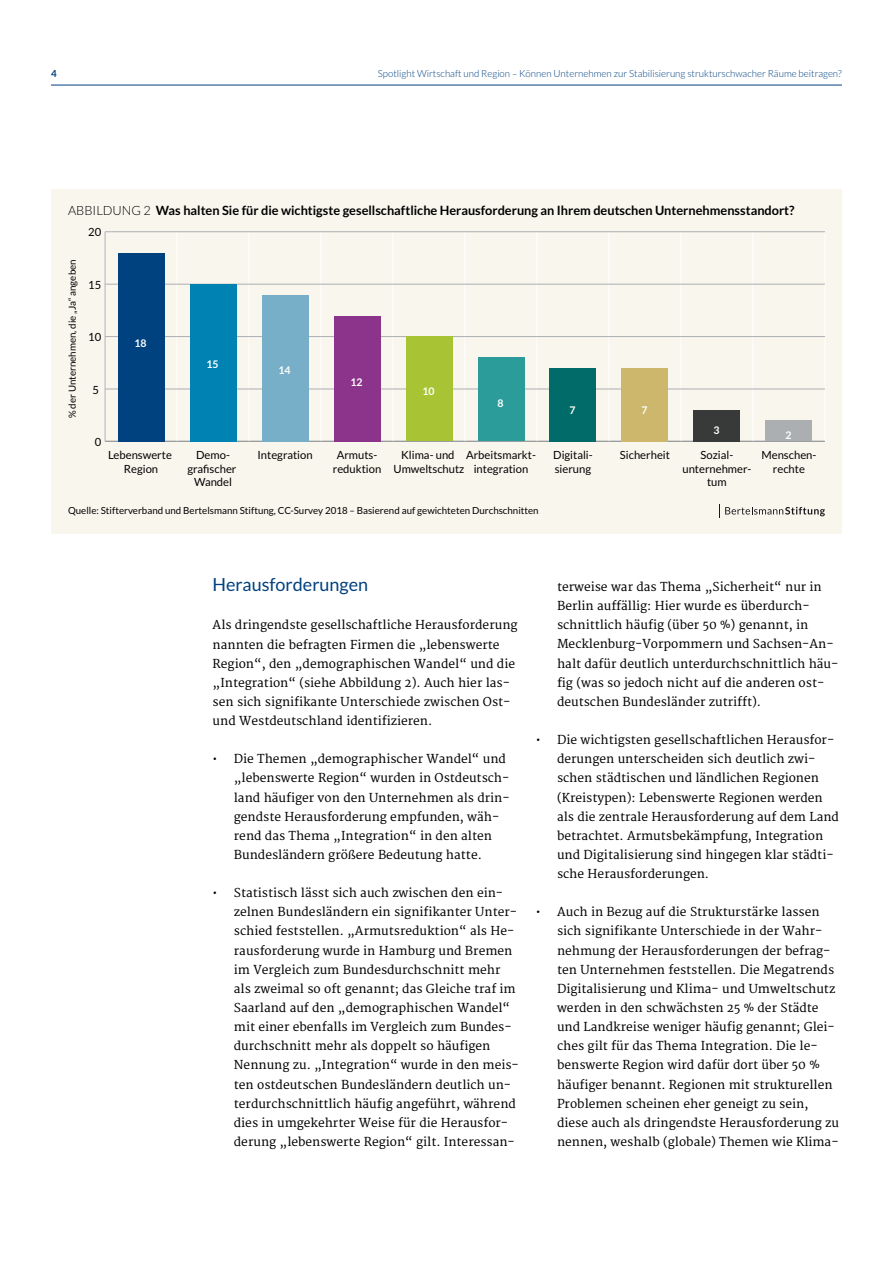
<style>
.page{position:relative;width:893px;height:1263px;background:#fff}
.page>*{position:absolute;margin:0;border:0;box-sizing:border-box;transform-origin:0 0}
.t1{font:18px "Lato";color:#004180}
.t2{font:700 12.75px "Lato";color:#000}
.t3{font:12px/19.2px "Merriweather";color:#000}
.t4{font:11.25px/13.5px "Lato";color:#000;text-align:center}
.t5{font:700 10.5px "Lato";color:#fff}
.t6{font:9.75px "Lato";color:#000}
.t7{font:300 9.75px "Lato";color:#004180}
.t8{font:700 9.75px "Lato";color:#004180}
.s1{font-weight:300}
</style>
<div class="page">
<hr style="left:51px;top:85px;width:791px;height:1px;background:#004180">
<div style="left:51px;top:189px;width:791px;height:345px;background:#f9f6ee"></div>
<svg style="left:719px;top:504px;width:106px;height:13px"></svg>
<hr style="left:177px;top:232px;width:1px;height:209px;background:#fff">
<hr style="left:249px;top:232px;width:1px;height:209px;background:#fff">
<hr style="left:321px;top:232px;width:1px;height:209px;background:#fff">
<hr style="left:393px;top:232px;width:1px;height:209px;background:#fff">
<hr style="left:465px;top:232px;width:1px;height:209px;background:#fff">
<hr style="left:537px;top:232px;width:1px;height:209px;background:#fff">
<hr style="left:609px;top:232px;width:1px;height:209px;background:#fff">
<hr style="left:681px;top:232px;width:1px;height:209px;background:#fff">
<hr style="left:753px;top:232px;width:1px;height:209px;background:#fff">
<hr style="left:825px;top:232px;width:1px;height:209px;background:#fff">
<hr style="left:105px;top:232px;width:1px;height:209px;background:#abafb2">
<hr style="left:105px;top:441px;width:720px;height:1px;background:#abafb2">
<hr style="left:105px;top:389px;width:720px;height:1px;background:#abafb2">
<hr style="left:105px;top:336px;width:720px;height:1px;background:#abafb2">
<hr style="left:105px;top:284px;width:720px;height:1px;background:#abafb2">
<hr style="left:105px;top:231px;width:720px;height:1px;background:#abafb2">
<div style="left:118px;top:253px;width:46px;height:188px;background:#004180"></div>
<div style="left:190px;top:284px;width:46px;height:157px;background:#0083b3"></div>
<div style="left:262px;top:295px;width:46px;height:146px;background:#77aec8"></div>
<div style="left:334px;top:316px;width:46px;height:125px;background:#8c348b"></div>
<div style="left:406px;top:337px;width:46px;height:104px;background:#a8c435"></div>
<div style="left:478px;top:357px;width:46px;height:84px;background:#2c9c9a"></div>
<div style="left:550px;top:368px;width:46px;height:73px;background:#006b68"></div>
<div style="left:622px;top:368px;width:46px;height:73px;background:#ccb76d"></div>
<div style="left:694px;top:410px;width:46px;height:31px;background:#383a3a"></div>
<div style="left:766px;top:420px;width:46px;height:21px;background:#abafb2"></div>
<p class="t8" style="left:51px;top:68px;width:7px">4</p>
<p class="t7" style="left:378px;top:68px;width:465px">Spotlight Wirtschaft und Region – Können Unternehmen zur Stabilisierung strukturschwacher Räume beitragen?</p>
<p class="t2" style="left:68px;top:203px;width:728px"><span class="s1">ABBILDUNG 2</span> Was halten Sie für die wichtigste gesellschaftliche Herausforderung an Ihrem deutschen Unternehmensstandort?</p>
<p class="t6" style="left:67px;top:418px;width:160px;rotate:-90deg">% der Unternehmen, die „Ja“ angeben</p>
<p class="t4" style="left:88px;top:225px;width:15px">20</p>
<p class="t4" style="left:88px;top:278px;width:15px">15</p>
<p class="t4" style="left:88px;top:330px;width:15px">10</p>
<p class="t4" style="left:93px;top:383px;width:8px">5</p>
<p class="t5" style="left:134px;top:337px;width:14px">18</p>
<p class="t4" style="left:95px;top:435px;width:8px">0</p>
<p class="t4" style="left:108px;top:448px;width:65px">Lebenswerte<br>Region</p>
<p class="t5" style="left:206px;top:358px;width:14px">15</p>
<p class="t5" style="left:278px;top:364px;width:14px">14</p>
<p class="t4" style="left:196px;top:448px;width:35px">Demo-</p>
<p class="t4" style="left:257px;top:448px;width:57px">Integration</p>
<p class="t4" style="left:187px;top:462px;width:51px">grafischer<br>Wandel</p>
<p class="t5" style="left:350px;top:377px;width:14px">12</p>
<p class="t5" style="left:422px;top:385px;width:14px">10</p>
<p class="t5" style="left:497px;top:397px;width:8px">8</p>
<p class="t4" style="left:333px;top:448px;width:50px">Armuts&shy;reduktion</p>
<p class="t4" style="left:393px;top:448px;width:72px">Klima- und<br>Umweltschutz</p>
<p class="t4" style="left:466px;top:448px;width:71px">Arbeitsmarkt&shy;integration</p>
<p class="t6" style="left:68px;top:505px;width:472px">Quelle: Stifterverband und Bertelsmann Stiftung, CC-Survey 2018 – Basierend auf gewichteten Durchschnitten</p>
<p class="t5" style="left:569px;top:404px;width:8px">7</p>
<p class="t5" style="left:641px;top:404px;width:8px">7</p>
<p class="t4" style="left:553px;top:448px;width:41px">Digitali-</p>
<p class="t4" style="left:620px;top:448px;width:52px">Sicherheit</p>
<p class="t4" style="left:555px;top:462px;width:38px">sierung</p>
<p class="t5" style="left:713px;top:424px;width:8px">3</p>
<p class="t4" style="left:682px;top:448px;width:71px">Sozial&shy;unternehmer&shy;tum</p>
<p class="t5" style="left:785px;top:429px;width:8px">2</p>
<p class="t4" style="left:761px;top:448px;width:56px">Menschen&shy;rechte</p>
<h1 class="t1" style="left:213px;top:574px;width:157px">Herausforderungen</h1>
<p class="t3" style="left:213px;top:616px;width:306px">Als dringendste gesellschaftliche Herausforderung nannten die befragten Firmen die „lebenswerte Region“, den „demographischen Wandel“ und die „Integration“ (siehe Abbildung 2). Auch hier las&shy;sen sich signifikante Unterschiede zwischen Ost&shy;und Westdeutschland identifizieren.</p>
<p class="t3" style="left:234px;top:750px;width:277px;text-indent:-21px">• Die Themen „demographischer Wandel“ und „lebenswerte Region“ wurden in Ostdeutsch&shy;land häufiger von den Unternehmen als drin&shy;gendste Herausforderung empfunden, wäh&shy;rend das Thema „Integration“ in den alten Bundesländern größere Bedeutung hatte.</p>
<p class="t3" style="left:234px;top:884px;width:286px;text-indent:-21px">• Statistisch lässt sich auch zwischen den ein&shy;zelnen Bundesländern ein signifikanter Unter&shy;schied feststellen. „Armutsreduktion“ als He&shy;rausforderung wurde in Hamburg und Bremen im Vergleich zum Bundesdurchschnitt mehr als zweimal so oft genannt; das Gleiche traf im Saarland auf den „demographischen Wandel“ mit einer ebenfalls im Vergleich zum Bundes&shy;durchschnitt mehr als doppelt so häufigen Nennung zu. „Integration“ wurde in den meis&shy;ten ostdeutschen Bundesländern deutlich un&shy;terdurchschnittlich häufig angeführt, während dies in umgekehrter Weise für die Herausfor&shy;derung „lebenswerte Region“ gilt. Interessan-</p>
<p class="t3" style="left:557px;top:578px;width:283px">terweise war das Thema „Sicherheit“ nur in Berlin auffällig: Hier wurde es überdurch&shy;schnittlich häufig (über 50 %) genannt, in Mecklenburg-Vorpommern und Sachsen-An&shy;halt dafür deutlich unterdurchschnittlich häu&shy;fig (was so jedoch nicht auf die anderen ost&shy;deutschen Bundesländer zutrifft).</p>
<p class="t3" style="left:557px;top:731px;width:283px;text-indent:-21px">• Die wichtigsten gesellschaftlichen Herausfor&shy;derungen unterscheiden sich deutlich zwi&shy;schen städtischen und ländlichen Regionen (Kreistypen): Lebenswerte Regionen werden als die zentrale Herausforderung auf dem Land betrachtet. Armutsbekämpfung, Integration und Digitalisierung sind hingegen klar städti&shy;sche Herausforderungen.</p>
<p class="t3" style="left:557px;top:903px;width:284px;text-indent:-21px">• Auch in Bezug auf die Strukturstärke lassen sich signifikante Unterschiede in der Wahr&shy;nehmung der Herausforderungen der befrag&shy;ten Unternehmen feststellen. Die Megatrends Digitalisierung und Klima- und Umweltschutz werden in den schwächsten 25 % der Städte und Landkreise weniger häufig genannt; Glei&shy;ches gilt für das Thema Integration. Die le&shy;benswerte Region wird dafür dort über 50 % häufiger benannt. Regionen mit strukturellen Problemen scheinen eher geneigt zu sein, diese auch als dringendste Herausforderung zu nennen, weshalb (globale) Themen wie Klima-</p>
</div>
